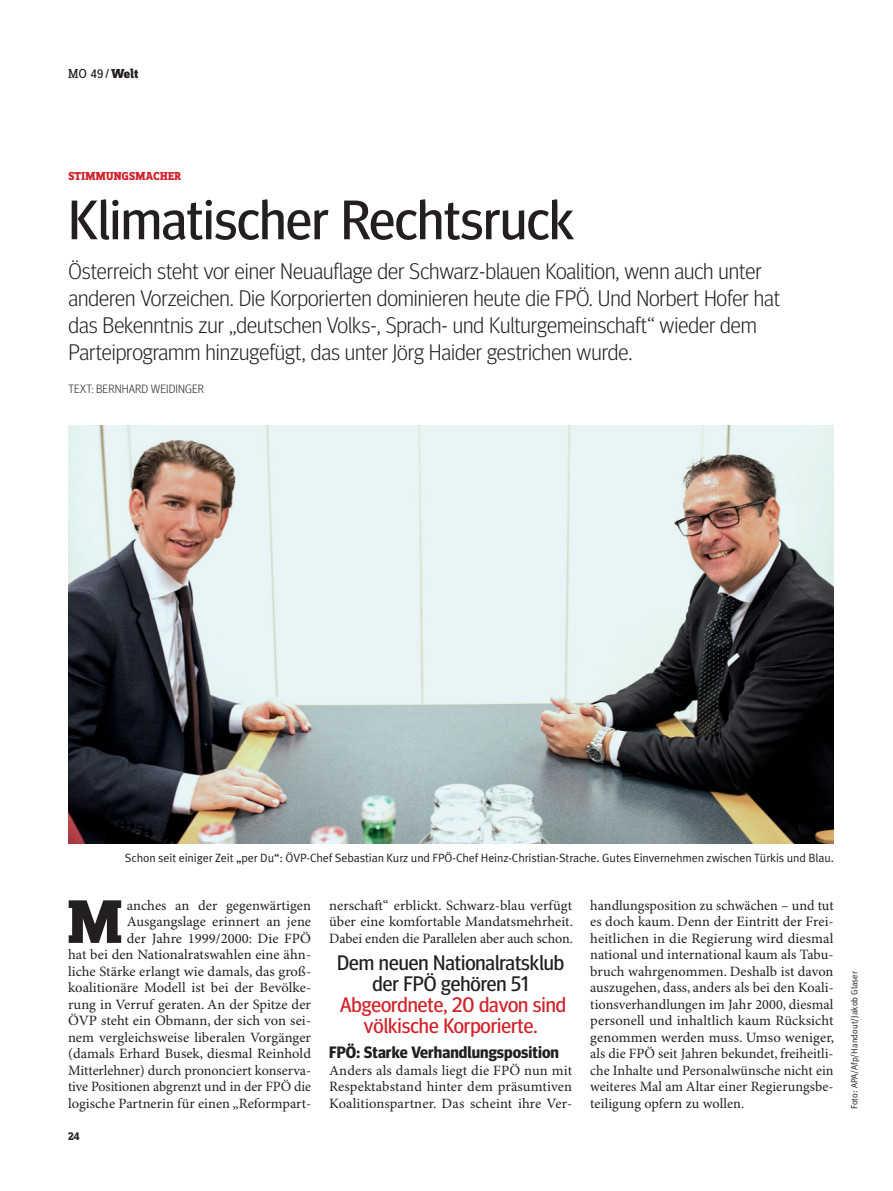
<style>
.page{position:relative;width:893px;height:1191px;background:#fff}
.page>*{position:absolute;margin:0;border:0;box-sizing:border-box;transform-origin:0 0}
.t1{font:800 63.75px "Zine Slab Dis";color:#231f20}
.t2{font:55.5px "Meta Headline";color:#231f20}
.t3{font:300 22.5px/27px "Meta Headline";color:#231f20}
.t4{font:21px/21px "Meta Headline";color:#d2232a;text-align:center}
.t5{font:21px/21px "Meta Headline";color:#231f20;text-align:center}
.t6{font:700 16.5px "Meta Headline";letter-spacing:.005em;color:#231f20}
.t7{font:14.25px/16.5px "Minion Pro";color:#231f20;text-align:justify}
.t8{font:13.5px "Zine Slab Dis";color:#231f20}
.t9{font:12px "Meta Plus Normal";letter-spacing:-.01em;color:#231f20}
.t10{font:300 12px "Meta Headline";letter-spacing:.01em;color:#231f20}
.t11{font:800 12px "Zine Slab Dis";letter-spacing:.025em;color:#d2232e}
.t12{font:700 12px "Zine Slab Dis";color:#231f20}
.t13{font:9px "Meta Plus Normal";color:#231f20}
.s1{font-weight:800}
</style>
<div class="page">
<img style="left:68px;top:425px;width:765px;height:419px">
<p class="t8" style="left:68px;top:66px;width:72px">MO 49 / <span class="s1">Welt</span></p>
<p class="t11" style="left:68px;top:169px;width:114px">STIMMUNGSMACHER</p>
<h2 class="t2" style="left:68px;top:199px;width:507px">Klimatischer Rechtsruck</h2>
<p class="t3" style="left:68px;top:259px;width:713px">Österreich steht vor einer Neuauflage der Schwarz-blauen Koalition, wenn auch unter anderen Vorzeichen. Die Korporierten dominieren heute die FPÖ. Und Norbert Hofer hat das Bekenntnis zur „deutschen Volks-, Sprach- und Kulturgemeinschaft“ wieder dem Parteiprogramm hinzugefügt, das unter Jörg Haider gestrichen wurde.</p>
<p class="t10" style="left:68px;top:384px;width:137px">TEXT: BERNHARD WEIDINGER</p>
<p class="t9" style="left:125px;top:853px;width:711px">Schon seit einiger Zeit „per Du“: ÖVP-Chef Sebastian Kurz und FPÖ-Chef Heinz-Christian-Strache. Gutes Einvernehmen zwischen Türkis und Blau.</p>
<p class="t7" style="left:329px;top:898px;width:245px">nerschaft“ erblickt. Schwarz-blau verfügt über eine komfortable Mandatsmehrheit.<br>Dabei enden die Parallelen aber auch schon.</p>
<p class="t7" style="left:68px;top:898px;width:245px;text-align:right">anches an der gegenwärtigen Ausgangslage erinnert an jene<br>der Jahre 1999/2000: Die FPÖ<br>hat bei den Nationalratswahlen eine ähn&shy;liche Stärke erlangt wie damals, das groß&shy;koalitionäre Modell ist bei der Bevölke&shy;rung in Verruf geraten. An der Spitze der ÖVP steht ein Obmann, der sich von sei&shy;nem vergleichsweise liberalen Vorgänger (damals Erhard Busek, diesmal Reinhold Mitterlehner) durch prononciert konserva&shy;tive Positionen abgrenzt und in der FPÖ die logische Partnerin für einen „Reformpart-</p>
<p class="t7" style="left:590px;top:898px;width:246px">handlungsposition zu schwächen – und tut es doch kaum. Denn der Eintritt der Frei&shy;heitlichen in die Regierung wird diesmal national und international kaum als Tabu&shy;bruch wahrgenommen. Deshalb ist davon auszugehen, dass, anders als bei den Koali&shy;tionsverhandlungen im Jahr 2000, diesmal personell und inhaltlich kaum Rücksicht genommen werden muss. Umso weniger, als die FPÖ seit Jahren bekundet, freiheitli&shy;che Inhalte und Personalwünsche nicht ein weiteres Mal am Altar einer Regierungsbe&shy;teiligung opfern zu wollen.</p>
<h1 class="t1" style="left:68px;top:883px;width:55px">M</h1>
<h3 class="t5" style="left:337px;top:953px;width:228px">Dem neuen Nationalratsklub der FPÖ gehören 51</h3>
<h3 class="t4" style="left:340px;top:995px;width:228px">Abgeordnete, 20 davon sind völkische Korporierte.</h3>
<p class="t6" style="left:329px;top:1046px;width:231px">FPÖ: Starke Verhandlungsposition</p>
<p class="t7" style="left:329px;top:1063px;width:245px">Anders als damals liegt die FPÖ nun mit Respektabstand hinter dem präsumtiven Koalitionspartner. Das scheint ihre Ver-</p>
<p class="t12" style="left:68px;top:1128px;width:13px">24</p>
<p class="t13" style="left:851px;top:1109px;width:139px;rotate:-90deg">Foto: APA/Afp/Handout/Jakob Glaser</p>
</div>
